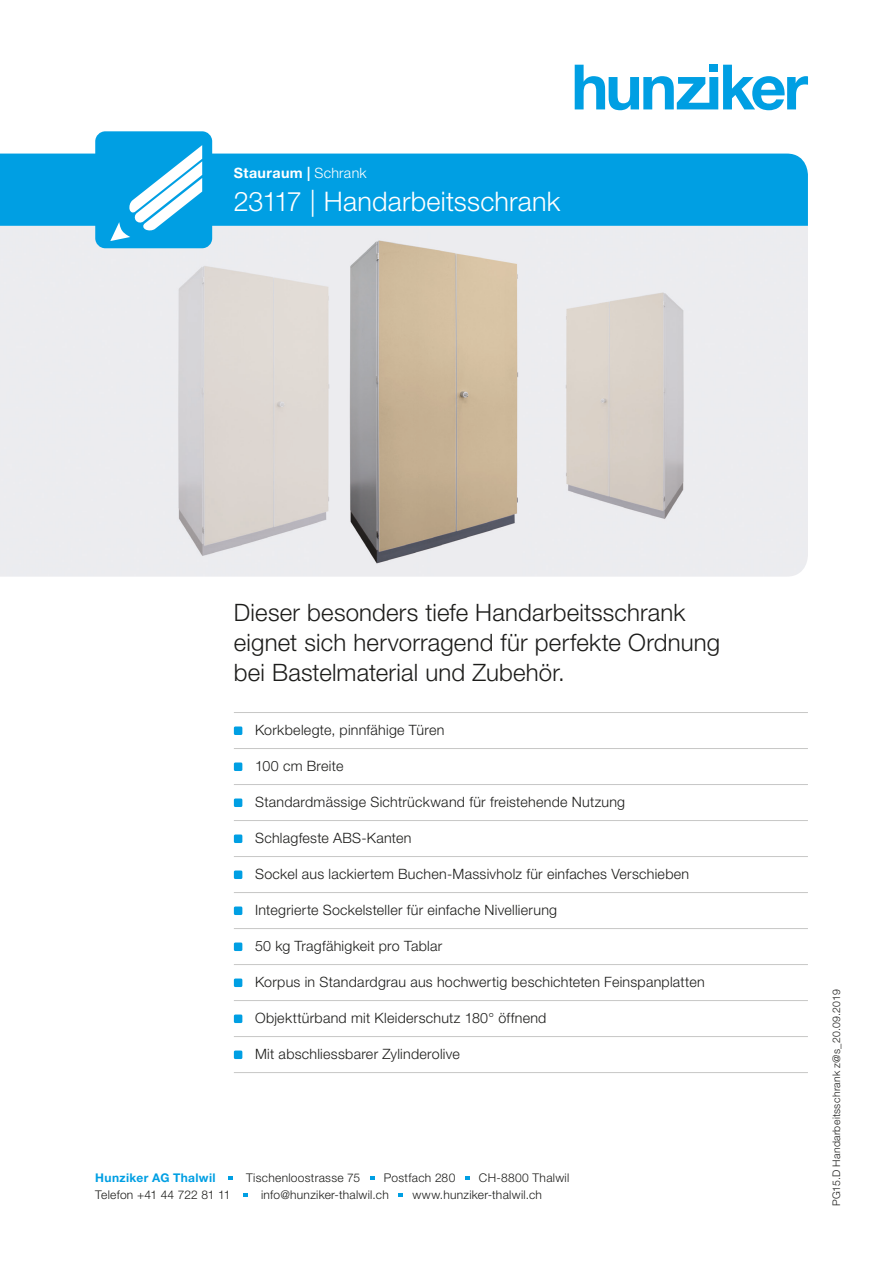
<style>
.page{position:relative;width:893px;height:1263px;background:#fff}
.page>*{position:absolute;margin:0;border:0;box-sizing:border-box;transform-origin:0 0}
.t1{font:300 27px "Helvetica Neue LT Pro";letter-spacing:.005em;color:#fff}
.t2{font:300 24px/30px "Helvetica Neue LT Pro";letter-spacing:.01em;color:#1d1d1b}
.t3{font:300 14.25px "Helvetica Neue LT Pro";letter-spacing:.02em;color:#1d1d1b}
.t4{font:700 14.25px "Helvetica Neue LT Pro";letter-spacing:.03em;color:#fff}
.t5{font:300 12px "Helvetica Neue LT Pro";letter-spacing:.025em;color:#1d1d1b}
.t6{font:700 12px "Helvetica Neue LT Pro";letter-spacing:.03em;color:#009fe3}
.t7{font:300 10.5px "Helvetica Neue LT Pro";letter-spacing:.03em;color:#1d1d1b}
.s1{font-weight:300}
</style>
<div class="page">
<svg style="left:575px;top:65px;width:233px;height:45px"></svg>
<img style="left:0;top:226px;width:808px;height:351px">
<div style="left:0;top:154px;width:808px;height:72px;background:#009fe3"></div>
<div style="left:95px;top:131px;width:117px;height:117px;background:#009fe3;border-radius:10px"></div>
<svg style="left:110px;top:145px;width:92px;height:96px"></svg>
<hr style="left:234px;top:712px;width:574px;height:1px;background:#c7c7c6">
<hr style="left:234px;top:748px;width:574px;height:1px;background:#c7c7c6">
<hr style="left:234px;top:784px;width:574px;height:1px;background:#c7c7c6">
<hr style="left:234px;top:820px;width:574px;height:1px;background:#c7c7c6">
<hr style="left:234px;top:856px;width:574px;height:1px;background:#c7c7c6">
<hr style="left:234px;top:892px;width:574px;height:1px;background:#c7c7c6">
<hr style="left:234px;top:928px;width:574px;height:1px;background:#c7c7c6">
<hr style="left:234px;top:964px;width:574px;height:1px;background:#c7c7c6">
<hr style="left:234px;top:1000px;width:574px;height:1px;background:#c7c7c6">
<hr style="left:234px;top:1036px;width:574px;height:1px;background:#c7c7c6">
<hr style="left:234px;top:1072px;width:574px;height:1px;background:#c7c7c6">
<div style="left:234px;top:726px;width:8px;height:9px;background:#009fe3;border-radius:2px"></div>
<div style="left:234px;top:762px;width:8px;height:9px;background:#009fe3;border-radius:2px"></div>
<div style="left:234px;top:798px;width:8px;height:9px;background:#009fe3;border-radius:2px"></div>
<div style="left:234px;top:834px;width:8px;height:9px;background:#009fe3;border-radius:2px"></div>
<div style="left:234px;top:870px;width:8px;height:9px;background:#009fe3;border-radius:2px"></div>
<div style="left:234px;top:906px;width:8px;height:9px;background:#009fe3;border-radius:2px"></div>
<div style="left:234px;top:942px;width:8px;height:9px;background:#009fe3;border-radius:2px"></div>
<div style="left:234px;top:978px;width:8px;height:9px;background:#009fe3;border-radius:2px"></div>
<div style="left:234px;top:1014px;width:8px;height:9px;background:#009fe3;border-radius:2px"></div>
<div style="left:234px;top:1050px;width:8px;height:9px;background:#009fe3;border-radius:2px"></div>
<svg style="left:229px;top:1176px;width:4px;height:4px"></svg>
<svg style="left:370px;top:1176px;width:4px;height:4px"></svg>
<svg style="left:465px;top:1176px;width:4px;height:4px"></svg>
<svg style="left:244px;top:1193px;width:4px;height:3px"></svg>
<svg style="left:398px;top:1193px;width:5px;height:3px"></svg>
<p class="t4" style="left:234px;top:164px;width:134px">Stauraum | <span class="s1">Schrank</span></p>
<h1 class="t1" style="left:234px;top:185px;width:328px">23117 | Handarbeitsschrank</h1>
<h2 class="t2" style="left:234px;top:597px;width:488px">Dieser besonders tiefe Handarbeitsschrank eignet sich hervorragend für perfekte Ordnung bei Bastelmaterial und Zubehör.</h2>
<p class="t3" style="left:255px;top:721px;width:191px">Korkbelegte, pinnfähige Türen</p>
<p class="t3" style="left:255px;top:757px;width:90px">100 cm Breite</p>
<p class="t3" style="left:255px;top:793px;width:372px">Standardmässige Sichtrückwand für freistehende Nutzung</p>
<p class="t3" style="left:255px;top:829px;width:158px">Schlagfeste ABS-Kanten</p>
<p class="t3" style="left:255px;top:865px;width:436px">Sockel aus lackiertem Buchen-Massivholz für einfaches Verschieben</p>
<p class="t3" style="left:255px;top:901px;width:304px">Integrierte Sockelsteller für einfache Nivellierung</p>
<p class="t3" style="left:255px;top:937px;width:189px">50 kg Tragfähigkeit pro Tablar</p>
<p class="t3" style="left:255px;top:973px;width:451px">Korpus in Standardgrau aus hochwertig beschichteten Feinspanplatten</p>
<p class="t3" style="left:255px;top:1009px;width:293px">Objekttürband mit Kleiderschutz 180° öffnend</p>
<p class="t3" style="left:255px;top:1045px;width:206px">Mit abschliessbarer Zylinderolive</p>
<p class="t6" style="left:95px;top:1170px;width:122px">Hunziker AG Thalwil</p>
<p class="t5" style="left:246px;top:1170px;width:116px">Tischenloostrasse 75</p>
<p class="t5" style="left:384px;top:1170px;width:73px">Postfach 280</p>
<p class="t5" style="left:479px;top:1170px;width:92px">CH-8800 Thalwil</p>
<p class="t5" style="left:95px;top:1187px;width:137px">Telefon +41 44 722 81 11</p>
<p class="t5" style="left:261px;top:1187px;width:129px">info@hunziker-thalwil.ch</p>
<p class="t5" style="left:412px;top:1187px;width:131px">www.hunziker-thalwil.ch</p>
<p class="t7" style="left:830px;top:1206px;width:218px;rotate:-90deg">PG15.D Handarbeitsschrank z@s_20.09.2019</p>
</div>
